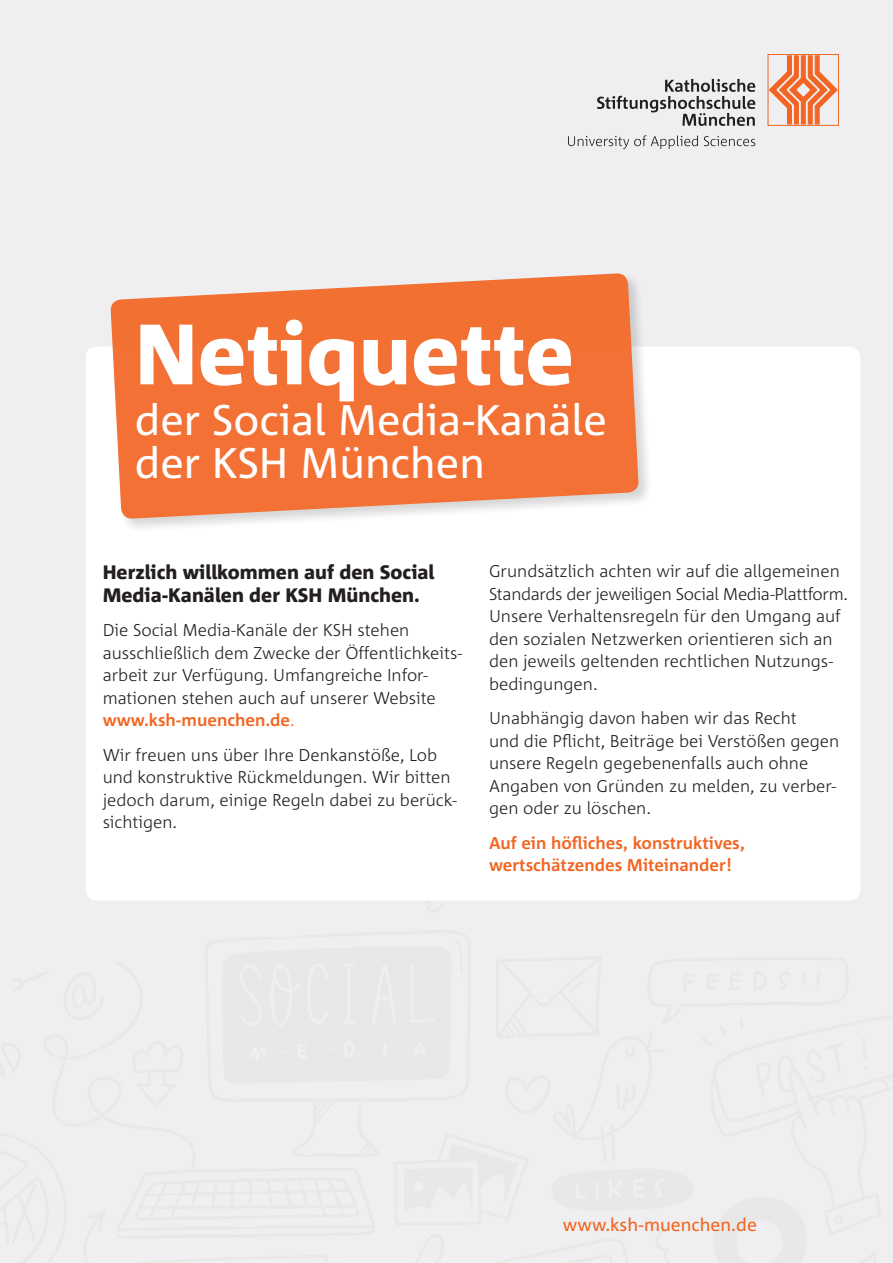
<style>
.page{position:relative;width:893px;height:1263px;background:#efeef0}
.page>*{position:absolute;margin:0;border:0;box-sizing:border-box;transform-origin:0 0}
.t1{font:800 85.5px "Corpid";color:#fff}
.t2{font:42.75px/42.8px "Corpid";color:#fff}
.t3{font:800 19.5px/22.5px "Corpid";color:#231f20}
.t4{font:18px "Corpid";color:#f26522}
.t5{font:300 17.1px/22.5px "Corpid";color:#231f20}
.t6{font:700 17.1px/22.5px "Corpid";color:#f26522}
.s1{font-weight:700;color:#f26522}
.s2{color:#f26522}
.s3{font-size:19.05px;color:#efeef0}
</style>
<div class="page">
<div style="left:86px;top:346px;width:774px;height:554px;background:#fff;border-radius:11px"></div>
<div style="left:109px;top:272px;width:544px;height:261px;background:#231f20;opacity:.2"></div>
<svg style="left:110px;top:273px;width:529px;height:246px;fill:#f37134"></svg>
<svg style="left:568px;top:135px;width:130px;height:14px"></svg>
<svg style="left:704px;top:136px;width:51px;height:10px"></svg>
<div style="left:768px;top:54px;width:71px;height:72px;border:1px solid #f26522"></div>
<svg style="left:768px;top:55px;width:70px;height:70px"></svg>
<svg style="left:597px;top:79px;width:158px;height:47px"></svg>
<h1 class="t1" style="left:135px;top:308px;width:441px">Netiquette</h1>
<h2 class="t2" style="left:135px;top:399px;width:474px">der Social Media-Kanäle der KSH München</h2>
<p class="t3" style="left:103px;top:561px;width:333px">Herzlich willkommen auf den Social<br>Media-Kanälen der KSH München.</p>
<p class="t5" style="left:103px;top:619px;width:361px">Die Social Media-Kanäle der KSH stehen ausschließlich dem Zwecke der Öffentlichkeits&shy;arbeit zur Verfügung. Umfangreiche Infor&shy;mationen stehen auch auf unserer Website <span class="s1">www.ksh-muenchen.de</span><span class="s2">.</span></p>
<p class="t5" style="left:103px;top:744px;width:356px">Wir freuen uns über Ihre Denkanstöße, Lob und konstruktive Rückmeldungen. Wir bitten jedoch darum, einige Regeln dabei zu berück&shy;sichtigen.</p>
<p class="t5" style="left:489px;top:560px;width:360px">Grundsätzlich achten wir auf die allgemeinen Standards der jeweiligen Social Media-Plattform.<br>Unsere Verhaltensregeln für den Umgang auf den sozialen Netzwerken orientieren sich an den jeweils geltenden rechtlichen Nutzungs&shy;bedingungen.</p>
<p class="t5" style="left:489px;top:707px;width:352px">Unabhängig davon haben wir das Recht<br>und die Pflicht, Beiträge bei Verstößen gegen unsere Regeln gegebenenfalls auch ohne Angaben von Gründen zu melden, zu verber&shy;gen oder zu löschen.</p>
<p class="t6" style="left:489px;top:832px;width:257px">Auf ein höfliches, konstruktives, wertschätzendes Miteinander!</p>
<p class="t4" style="left:497px;top:1215px;width:262px"><span class="s3">https://</span>www.ksh-muenchen.de</p>
</div>
